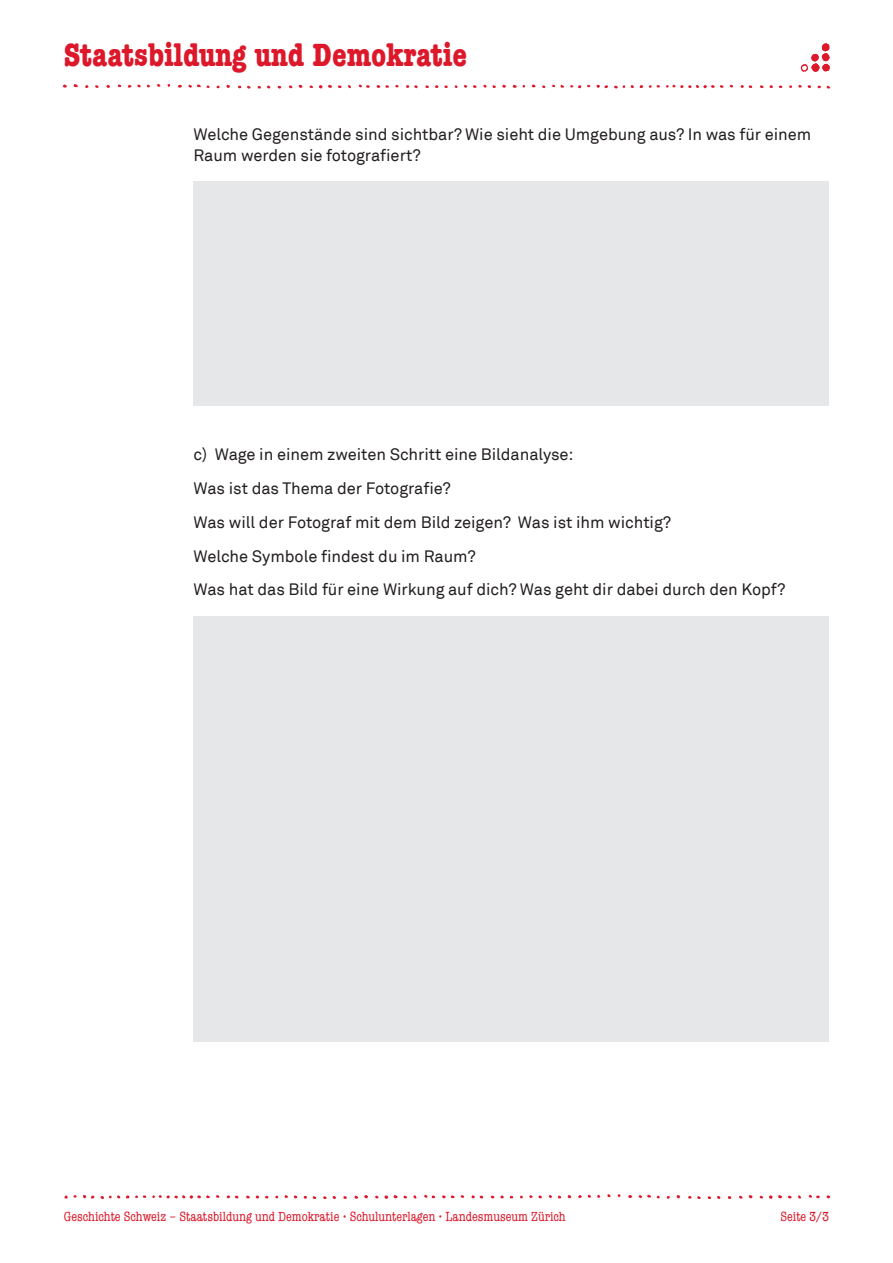
<style>
.page{position:relative;width:893px;height:1263px;background:#fff}
.page>*{position:absolute;margin:0;border:0;box-sizing:border-box;transform-origin:0 0}
.UfS_Seitentitel{font:700 condensed 33px "American Typewriter";color:#dc182a}
.UfS_Lauftext_11_14{font:16.5px/21px "Akkurat";letter-spacing:-.005em;color:#231f20}
.UfS_Fusszeile_rechts{font:condensed 13.5px "American Typewriter";color:#dc182a}
</style>
<div class="page">
<img style="left:62px;top:84px;width:769px;height:5px">
<img style="left:64px;top:1194px;width:767px;height:5px">
<img style="left:800px;top:64px;width:8px;height:8px">
<img style="left:811px;top:43px;width:19px;height:29px">
<div style="left:193px;top:617px;width:636px;height:425px;background:#e6e7e9"></div>
<div style="left:193px;top:182px;width:636px;height:224px;background:#e6e7e9"></div>
<p class="UfS_Seitentitel" style="left:64px;top:35px;width:405px">Staatsbildung und Demokratie</p>
<p class="UfS_Lauftext_11_14" style="left:193px;top:124px;width:619px">Welche Gegenstände sind sichtbar? Wie sieht die Umgebung aus? In was für einem<br>Raum werden sie fotografiert?</p>
<p class="UfS_Lauftext_11_14" style="left:193px;top:444px;width:382px">c) Wage in einem zweiten Schritt eine Bildanalyse:</p>
<p class="UfS_Lauftext_11_14" style="left:193px;top:478px;width:259px">Was ist das Thema der Fotografie?</p>
<p class="UfS_Lauftext_11_14" style="left:193px;top:512px;width:479px">Was will der Fotograf mit dem Bild zeigen? Was ist ihm wichtig?</p>
<p class="UfS_Lauftext_11_14" style="left:193px;top:546px;width:284px">Welche Symbole findest du im Raum?</p>
<p class="UfS_Lauftext_11_14" style="left:193px;top:580px;width:593px">Was hat das Bild für eine Wirkung auf dich? Was geht dir dabei durch den Kopf?</p>
<p class="UfS_Fusszeile_rechts" style="left:64px;top:1209px;width:503px">Geschichte Schweiz – Staatsbildung und Demokratie • Schulunterlagen • Landesmuseum Zürich</p>
<p class="UfS_Fusszeile_rechts" style="left:780px;top:1209px;width:50px">Seite 3/3</p>
</div>
